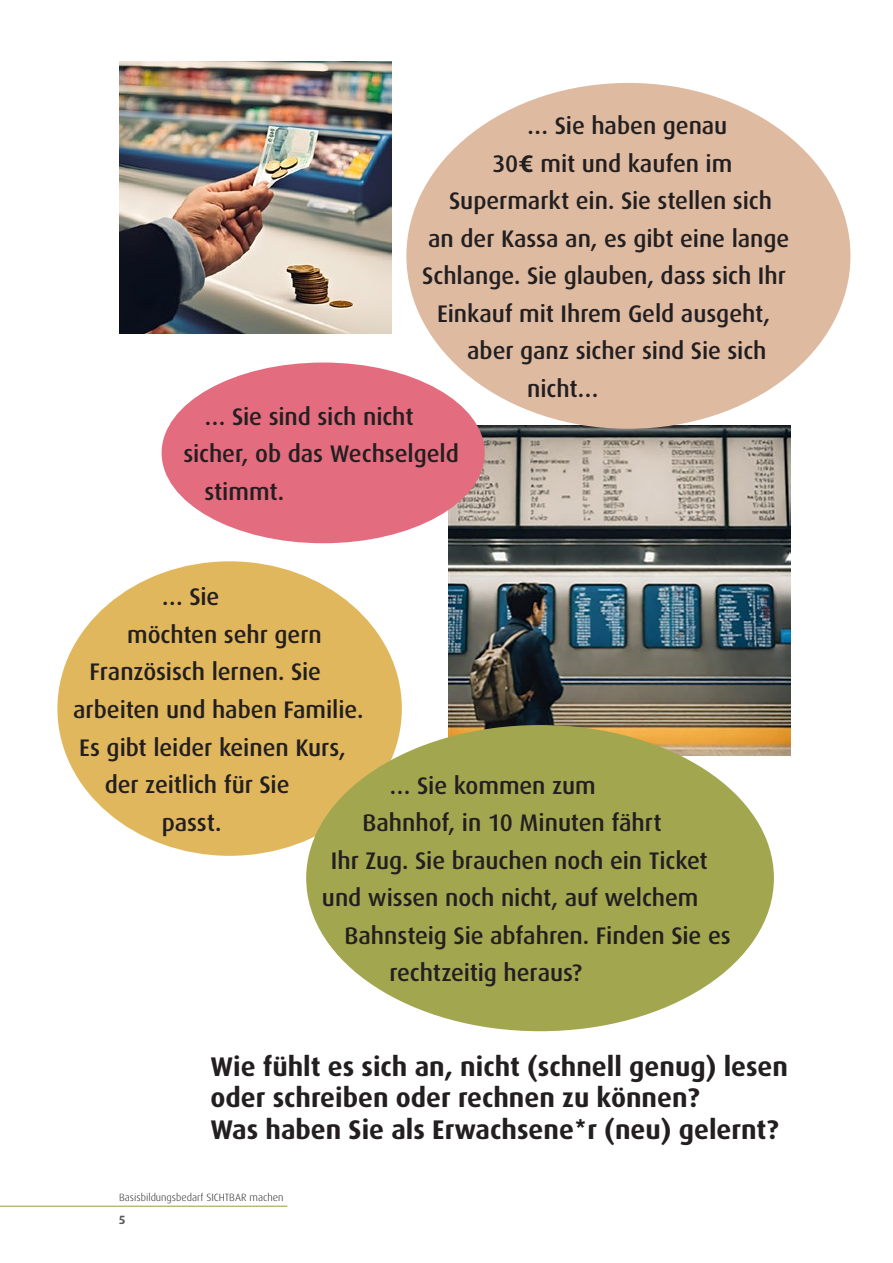
<style>
.page{position:relative;width:893px;height:1263px;background:#fff}
.page>*{position:absolute;margin:0;border:0;box-sizing:border-box;transform-origin:0 0}
.T_Überschrift{font:700 27px/31.5px "Dax";color:#231f20}
.T_Autorin{font:500 24px "Dax";letter-spacing:-.005em;color:#231f20}
.t1{font:700 12px "Dax Pro";color:#57585a}
.t2{font:300 10.5px "Dax Pro";color:#231f20}
.s1{font-family:"Dax Pro";font-weight:700}
.s2{font-family:"Helvetica LT Pro";font-stretch:condensed}
</style>
<div class="page">
<img style="left:449px;top:425px;width:342px;height:331px">
<img style="left:119px;top:62px;width:272px;height:272px">
<div style="left:406px;top:83px;width:444px;height:346px;background:#debaa1;border-radius:50%"></div>
<div style="left:162px;top:362px;width:323px;height:181px;background:#e36c7f;border-radius:50%"></div>
<div style="left:57px;top:561px;width:345px;height:295px;background:#e0b75c;border-radius:50%"></div>
<div style="left:306px;top:725px;width:468px;height:306px;background:#a2a74f;border-radius:50%"></div>
<hr style="left:0;top:1206px;width:287px;height:1px;background:#a2a74f">
<p class="T_Autorin" style="left:527px;top:112px;width:202px">… Sie haben genau</p>
<p class="T_Autorin" style="left:493px;top:150px;width:241px">30<span class="s1">€</span> mit und kaufen im</p>
<p class="T_Autorin" style="left:449px;top:187px;width:324px">Supermarkt ein. Sie stellen sich</p>
<p class="T_Autorin" style="left:428px;top:225px;width:363px">an der Kassa an, es gibt eine lange</p>
<p class="T_Autorin" style="left:422px;top:262px;width:365px">Schlange. Sie glauben, dass sich Ihr</p>
<p class="T_Autorin" style="left:437px;top:300px;width:334px">Einkauf mit Ihrem Geld ausgeht,</p>
<p class="T_Autorin" style="left:467px;top:337px;width:301px">aber ganz sicher sind Sie sich</p>
<p class="T_Autorin" style="left:527px;top:375px;width:73px">nicht…</p>
<p class="T_Autorin" style="left:204px;top:403px;width:211px">… Sie sind sich nicht</p>
<p class="T_Autorin" style="left:183px;top:440px;width:277px">sicher, ob das Wechselgeld</p>
<p class="T_Autorin" style="left:204px;top:478px;width:81px">stimmt.</p>
<p class="T_Autorin" style="left:162px;top:584px;width:59px">… Sie</p>
<p class="T_Autorin" style="left:127px;top:621px;width:196px">möchten sehr gern</p>
<p class="T_Autorin" style="left:90px;top:659px;width:233px">Französisch lernen. Sie</p>
<p class="T_Autorin" style="left:73px;top:696px;width:292px">arbeiten und haben Familie.</p>
<p class="T_Autorin" style="left:79px;top:734px;width:268px">Es gibt leider keinen Kurs,</p>
<p class="T_Autorin" style="left:105px;top:771px;width:186px">der zeitlich für Sie</p>
<p class="T_Autorin" style="left:162px;top:809px;width:61px">passt.</p>
<p class="T_Autorin" style="left:389px;top:772px;width:208px">… Sie kommen zum</p>
<p class="T_Autorin" style="left:362px;top:809px;width:301px">Bahnhof, in 10 Minuten fährt</p>
<p class="T_Autorin" style="left:331px;top:847px;width:378px">Ihr Zug. Sie brauchen noch ein Ticket</p>
<p class="T_Autorin" style="left:322px;top:884px;width:378px">und wissen noch nicht, auf welchem</p>
<p class="T_Autorin" style="left:344px;top:922px;width:388px">Bahnsteig Sie abfahren. Finden Sie es</p>
<p class="T_Autorin" style="left:389px;top:959px;width:194px">rechtzeitig heraus?</p>
<p class="T_Überschrift" style="left:210px;top:1051px;width:579px">Wie fühlt es sich an, nicht (schnell genug) lesen oder schreiben oder rechnen zu können?</p>
<p class="T_Überschrift" style="left:210px;top:1114px;width:569px">Was haben Sie als Erwachsene<span class="s2">*</span>r (neu) gelernt?</p>
<p class="t2" style="left:119px;top:1191px;width:166px">Basisbildungsbedarf SICHTBAR machen</p>
<p class="t1" style="left:119px;top:1212px;width:8px">5</p>
</div>
